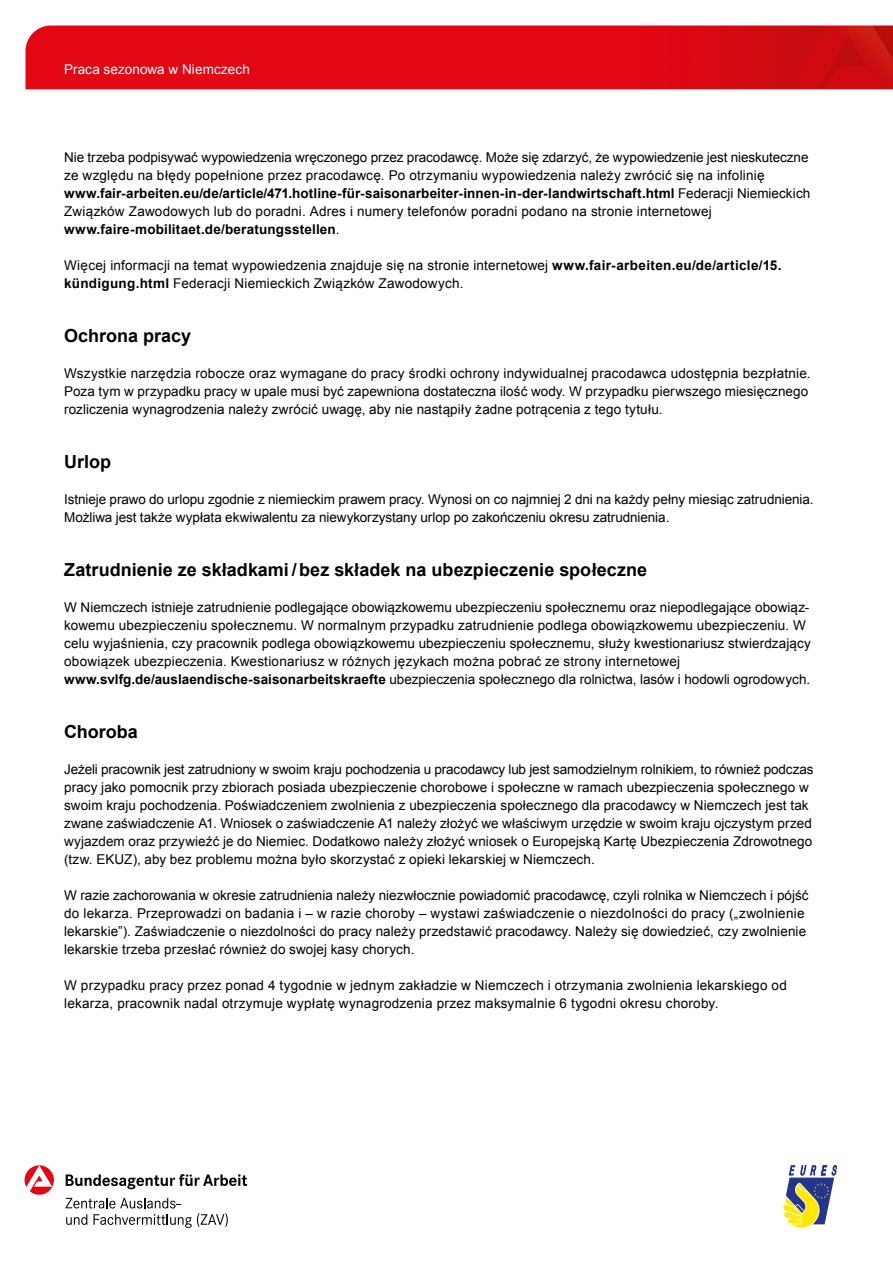
<style>
.page{position:relative;width:893px;height:1263px;background:#fff}
.page>*{position:absolute;margin:0;border:0;box-sizing:border-box;transform-origin:0 0}
.t1{font:700 18px "Arial";color:#000}
.t2{font:13.5px/18px "Arial";letter-spacing:.01em;color:#000}
.t3{font:13.5px "Arial";letter-spacing:.01em;color:#fff}
.s1{font-weight:700}
</style>
<div class="page">
<img style="left:26px;top:26px;width:867px;height:63px">
<svg style="left:66px;top:1174px;width:181px;height:15px"></svg>
<svg style="left:25px;top:1165px;width:29px;height:30px"></svg>
<svg style="left:66px;top:1198px;width:162px;height:30px"></svg>
<svg style="left:783px;top:1165px;width:54px;height:62px"></svg>
<p class="t3" style="left:64px;top:61px;width:187px">Praca sezonowa w Niemczech</p>
<p class="t2" style="left:64px;top:148px;width:748px">Nie trzeba podpisywać wypowiedzenia wręczonego przez pracodawcę. Może się zdarzyć, że wypowiedzenie jest nieskuteczne ze względu na błędy popełnione przez pracodawcę. Po otrzymaniu wypowiedzenia należy zwrócić się na infolinię <span class="s1">www.fair-arbeiten.eu/de/article/471.hotline-für-saisonarbeiter-innen-in-der-landwirtschaft.html</span> Federacji Niemieckich Związków Zawodowych lub do poradni. Adres i numery telefonów poradni podano na stronie internetowej <span class="s1">www.faire-mobilitaet.de/beratungsstellen</span>.</p>
<p class="t2" style="left:64px;top:256px;width:719px">Więcej informacji na temat wypowiedzenia znajduje się na stronie internetowej <span class="s1">www.fair-arbeiten.eu/de/article/15. kündigung.html</span> Federacji Niemieckich Związków Zawodowych.</p>
<h1 class="t1" style="left:64px;top:324px;width:128px">Ochrona pracy</h1>
<p class="t2" style="left:64px;top:364px;width:748px">Wszystkie narzędzia robocze oraz wymagane do pracy środki ochrony indywidualnej pracodawca udostępnia bezpłatnie.<br>Poza tym w przypadku pracy w upale musi być zapewniona dostateczna ilość wody. W przypadku pierwszego miesięcznego rozliczenia wynagrodzenia należy zwrócić uwagę, aby nie nastąpiły żadne potrącenia z tego tytułu.</p>
<h1 class="t1" style="left:64px;top:450px;width:49px">Urlop</h1>
<p class="t2" style="left:64px;top:490px;width:751px">Istnieje prawo do urlopu zgodnie z niemieckim prawem pracy. Wynosi on co najmniej 2 dni na każdy pełny miesiąc zatrudnienia.<br>Możliwa jest także wypłata ekwiwalentu za niewykorzystany urlop po zakończeniu okresu zatrudnienia.</p>
<h1 class="t1" style="left:64px;top:558px;width:585px">Zatrudnienie ze składkami /bez składek na ubezpieczenie społeczne</h1>
<p class="t2" style="left:64px;top:598px;width:748px">W Niemczech istnieje zatrudnienie podlegające obowiązkowemu ubezpieczeniu społecznemu oraz niepodlegające obowiąz&shy;kowemu ubezpieczeniu społecznemu. W normalnym przypadku zatrudnienie podlega obowiązkowemu ubezpieczeniu. W celu wyjaśnienia, czy pracownik podlega obowiązkowemu ubezpieczeniu społecznemu, służy kwestionariusz stwierdzający obowiązek ubezpieczenia. Kwestionariusz w różnych językach można pobrać ze strony internetowej <span class="s1">www.svlfg.de/auslaendische-saisonarbeitskraefte</span> ubezpieczenia społecznego dla rolnictwa, lasów i hodowli ogrodowych.</p>
<h1 class="t1" style="left:64px;top:720px;width:75px">Choroba</h1>
<p class="t2" style="left:64px;top:760px;width:751px">Jeżeli pracownik jest zatrudniony w swoim kraju pochodzenia u pracodawcy lub jest samodzielnym rolnikiem, to również podczas pracy jako pomocnik przy zbiorach posiada ubezpieczenie chorobowe i społeczne w ramach ubezpieczenia społecznego w swoim kraju pochodzenia. Poświadczeniem zwolnienia z ubezpieczenia społecznego dla pracodawcy w Niemczech jest tak zwane zaświadczenie A1. Wniosek o zaświadczenie A1 należy złożyć we właściwym urzędzie w swoim kraju ojczystym przed wyjazdem oraz przywieźć je do Niemiec. Dodatkowo należy złożyć wniosek o Europejską Kartę Ubezpieczenia Zdrowotnego (tzw. EKUZ), aby bez problemu można było skorzystać z opieki lekarskiej w Niemczech.</p>
<p class="t2" style="left:64px;top:886px;width:746px">W razie zachorowania w okresie zatrudnienia należy niezwłocznie powiadomić pracodawcę, czyli rolnika w Niemczech i pójść do lekarza. Przeprowadzi on badania i ‒ w razie choroby ‒ wystawi zaświadczenie o niezdolności do pracy („zwolnienie lekarskie”). Zaświadczenie o niezdolności do pracy należy przedstawić pracodawcy. Należy się dowiedzieć, czy zwolnienie lekarskie trzeba przesłać również do swojej kasy chorych.</p>
<p class="t2" style="left:64px;top:976px;width:724px">W przypadku pracy przez ponad 4 tygodnie w jednym zakładzie w Niemczech i otrzymania zwolnienia lekarskiego od lekarza, pracownik nadal otrzymuje wypłatę wynagrodzenia przez maksymalnie 6 tygodni okresu choroby.</p>
</div>
